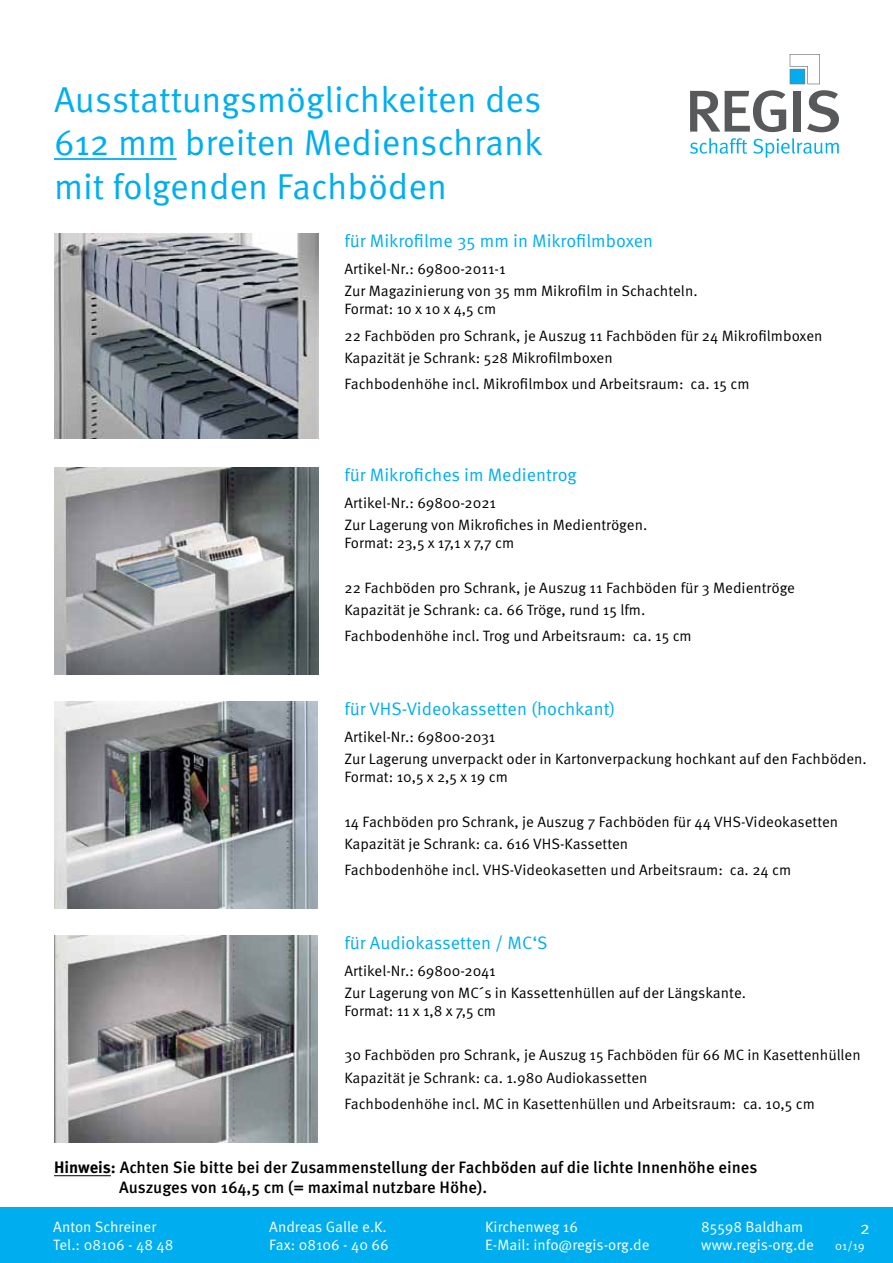
<style>
.page{position:relative;width:893px;height:1263px;background:#fff}
.page>*{position:absolute;margin:0;border:0;box-sizing:border-box;transform-origin:0 0}
.t1{font:36px/43.2px "Meta OT";color:#00aeef;text-align:justify}
.t2{font:18px "Meta OT";color:#00aeef}
.t3{font:18px "Meta OT";color:#fff}
.t4{font:500 16.5px/19.8px "Meta OT";color:#000}
.t5{font:15px/22.2px "Meta OT";color:#000}
.t6{font:15px "Meta OT";color:#fff}
.t7{font:12px "Meta OT";color:#fff}
.s1{font-weight:700}
</style>
<div class="page">
<div style="left:0;top:1208px;width:893px;height:55px;background:#00aeef"></div>
<svg style="left:690px;top:90px;width:96px;height:42px"></svg>
<div style="left:794px;top:91px;width:7px;height:41px;background:#58595b"></div>
<svg style="left:807px;top:90px;width:32px;height:42px"></svg>
<svg style="left:690px;top:138px;width:57px;height:16px"></svg>
<svg style="left:753px;top:138px;width:86px;height:20px"></svg>
<svg style="left:790px;top:54px;width:30px;height:30px"></svg>
<hr style="left:54px;top:158px;width:123px;height:2px;background:#00aeef">
<img style="left:54px;top:468px;width:264px;height:206px">
<img style="left:54px;top:702px;width:264px;height:206px">
<img style="left:54px;top:935px;width:264px;height:207px">
<img style="left:54px;top:234px;width:264px;height:205px">
<hr style="left:54px;top:1175px;width:57px;height:1px;background:#000">
<h1 class="t1" style="left:54px;top:79px;width:490px">Ausstattungsmöglichkeiten des 612 mm breiten Medienschrank mit folgenden Fachböden</h1>
<p class="t2" style="left:344px;top:230px;width:310px">für Mikrofilme 35 mm in Mikrofilmboxen</p>
<p class="t5" style="left:344px;top:258px;width:355px">Artikel-Nr.: 69800-2011-1<br>Zur Magazinierung von 35 mm Mikrofilm in Schachteln.</p>
<p class="t5" style="left:344px;top:296px;width:480px;line-height:26.5px">Format: 10 x 10 x 4,5 cm<br>22 Fachböden pro Schrank, je Auszug 11 Fachböden für 24 Mikrofilmboxen</p>
<p class="t5" style="left:344px;top:345px;width:407px;line-height:26.5px">Kapazität je Schrank: 528 Mikrofilmboxen<br>Fachbodenhöhe incl. Mikrofilmbox und Arbeitsraum: ca. 15 cm</p>
<p class="t2" style="left:344px;top:464px;width:234px">für Mikrofiches im Medientrog</p>
<p class="t5" style="left:344px;top:492px;width:304px">Artikel-Nr.: 69800-2021<br>Zur Lagerung von Mikrofiches in Medientrögen.</p>
<p class="t5" style="left:344px;top:532px;width:171px">Format: 23,5 x 17,1 x 7,7 cm</p>
<p class="t5" style="left:344px;top:577px;width:452px">22 Fachböden pro Schrank, je Auszug 11 Fachböden für 3 Medientröge<br>Kapazität je Schrank: ca. 66 Tröge, rund 15 lfm.</p>
<p class="t5" style="left:344px;top:625px;width:349px">Fachbodenhöhe incl. Trog und Arbeitsraum: ca. 15 cm</p>
<p class="t2" style="left:344px;top:698px;width:272px">für VHS-Videokassetten (hochkant)</p>
<p class="t5" style="left:344px;top:726px;width:524px">Artikel-Nr.: 69800-2031<br>Zur Lagerung unverpackt oder in Kartonverpackung hochkant auf den Fachböden.</p>
<p class="t5" style="left:344px;top:766px;width:165px">Format: 10,5 x 2,5 x 19 cm</p>
<p class="t5" style="left:344px;top:811px;width:495px">14 Fachböden pro Schrank, je Auszug 7 Fachböden für 44 VHS-Videokasetten<br>Kapazität je Schrank: ca. 616 VHS-Kassetten</p>
<p class="t5" style="left:344px;top:859px;width:448px">Fachbodenhöhe incl. VHS-Videokasetten und Arbeitsraum: ca. 24 cm</p>
<p class="t2" style="left:344px;top:931px;width:205px">für Audiokassetten / MC‘S</p>
<p class="t5" style="left:344px;top:960px;width:403px">Artikel-Nr.: 69800-2041<br>Zur Lagerung von MC´s in Kassettenhüllen auf der Längskante.</p>
<p class="t5" style="left:344px;top:1000px;width:153px">Format: 11 x 1,8 x 7,5 cm</p>
<p class="t5" style="left:344px;top:1044px;width:518px">30 Fachböden pro Schrank, je Auszug 15 Fachböden für 66 MC in Kasettenhüllen<br>Kapazität je Schrank: ca. 1.980 Audiokassetten</p>
<p class="t5" style="left:344px;top:1093px;width:472px">Fachbodenhöhe incl. MC in Kasettenhüllen und Arbeitsraum: ca. 10,5 cm</p>
<p class="t4" style="left:119px;top:1158px;width:640px;text-indent:-65px"><span class="s1">Hinweis:</span> Achten Sie bitte bei der Zusammenstellung der Fachböden auf die lichte Innenhöhe eines<br>Auszuges von 164,5 cm (= maximal nutzbare Höhe).</p>
<p class="t6" style="left:53px;top:1217px;width:105px">Anton Schreiner</p>
<p class="t6" style="left:269px;top:1217px;width:119px">Andreas Galle e.K.</p>
<p class="t6" style="left:485px;top:1217px;width:94px">Kirchenweg 16</p>
<p class="t6" style="left:701px;top:1217px;width:104px">85598 Baldham</p>
<p class="t3" style="left:860px;top:1216px;width:11px">2</p>
<p class="t6" style="left:53px;top:1235px;width:122px">Tel.: 08106 - 48 48</p>
<p class="t6" style="left:269px;top:1235px;width:121px">Fax: 08106 - 40 66</p>
<p class="t6" style="left:485px;top:1235px;width:166px">E-Mail: info@regis-org.de</p>
<p class="t6" style="left:701px;top:1235px;width:114px">www.regis-org.de</p>
<p class="t7" style="left:835px;top:1238px;width:31px">01/19</p>
</div>
